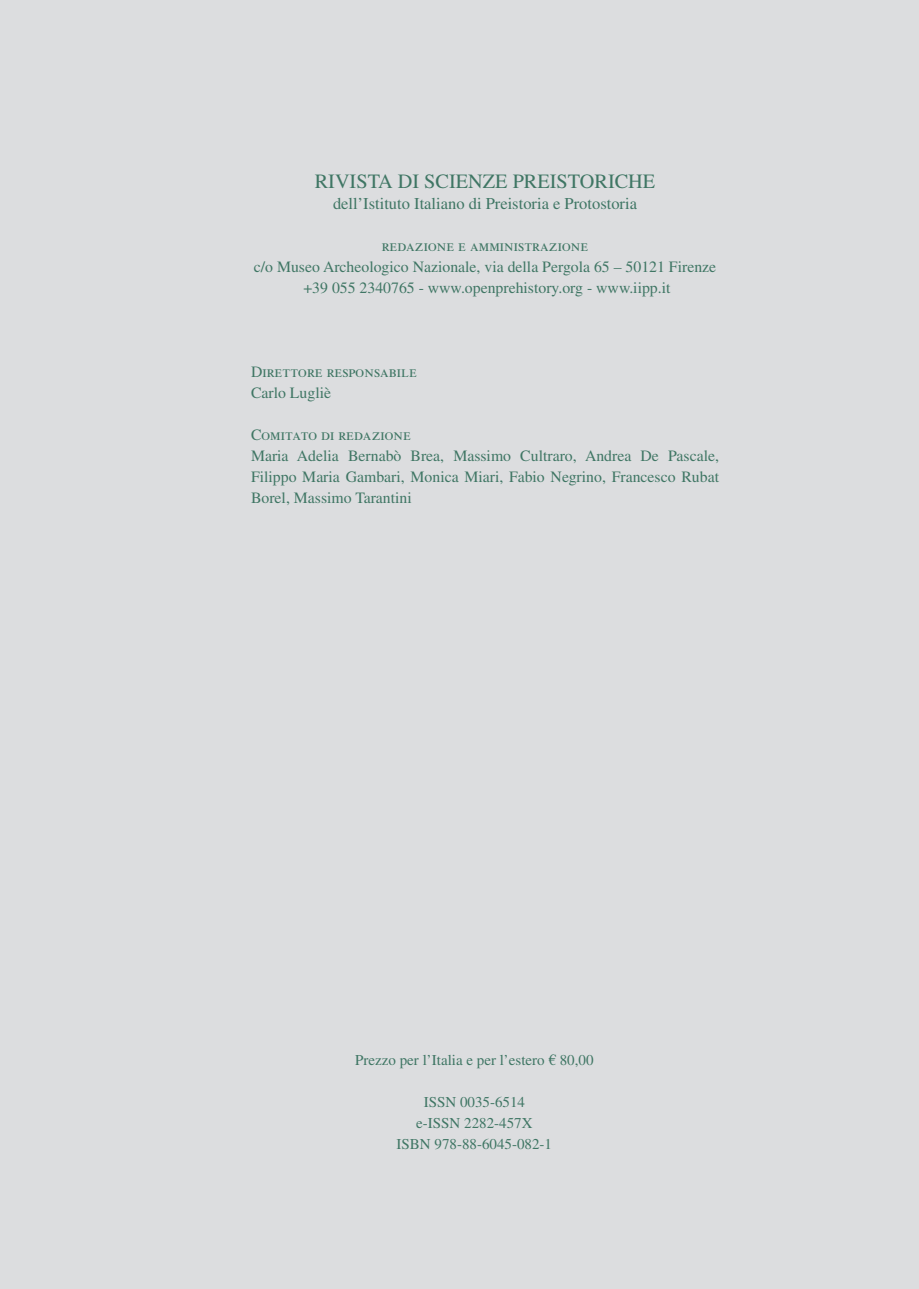
<style>
.page{position:relative;width:919px;height:1289px;background:#fff}
.page>*{position:absolute;margin:0;border:0;box-sizing:border-box;transform-origin:0 0}
.t1{font:20.25px "Times LT Std";color:#3f7664}
.t2{font:16.5px "Times LT Std";color:#3f7664}
.t3{font:15.75px/21px "Times LT Std";color:#3f7664}
.t4{font:15px/21px "Times LT Std";color:#3f7664;text-align:center}
</style>
<div class="page">
<div style="left:0;top:0;width:918px;height:1288px;background:#dcdddf"></div>
<p class="t1" style="left:315px;top:169px;width:342px">RIVISTA DI SCIENZE PREISTORICHE</p>
<p class="t2" style="left:333px;top:194px;width:305px">dell’Istituto Italiano di Preistoria e Protostoria</p>
<p class="t3" style="left:254px;top:235px;width:464px;text-align:center">redazione e amministrazione<br>c/o Museo Archeologico Nazionale, via della Pergola 65 – 50121 Firenze +39 055 2340765 - www.openprehistory.org - www.iipp.it</p>
<p class="t3" style="left:251px;top:361px;width:167px">Direttore responsabile<br>Carlo Lugliè</p>
<p class="t3" style="left:251px;top:424px;width:469px">Comitato di redazione<br>Maria Adelia Bernabò Brea, Massimo Cultraro, Andrea De Pascale, Filippo Maria Gambari, Monica Miari, Fabio Negrino, Francesco Rubat Borel, Massimo Tarantini</p>
<p class="t4" style="left:355px;top:1048px;width:240px">Prezzo per l’Italia e per l’estero € 80,00</p>
<p class="t4" style="left:396px;top:1090px;width:157px">ISSN 0035-6514<br>e-ISSN 2282-457X<br>ISBN 978-88-6045-082-1</p>
</div>
